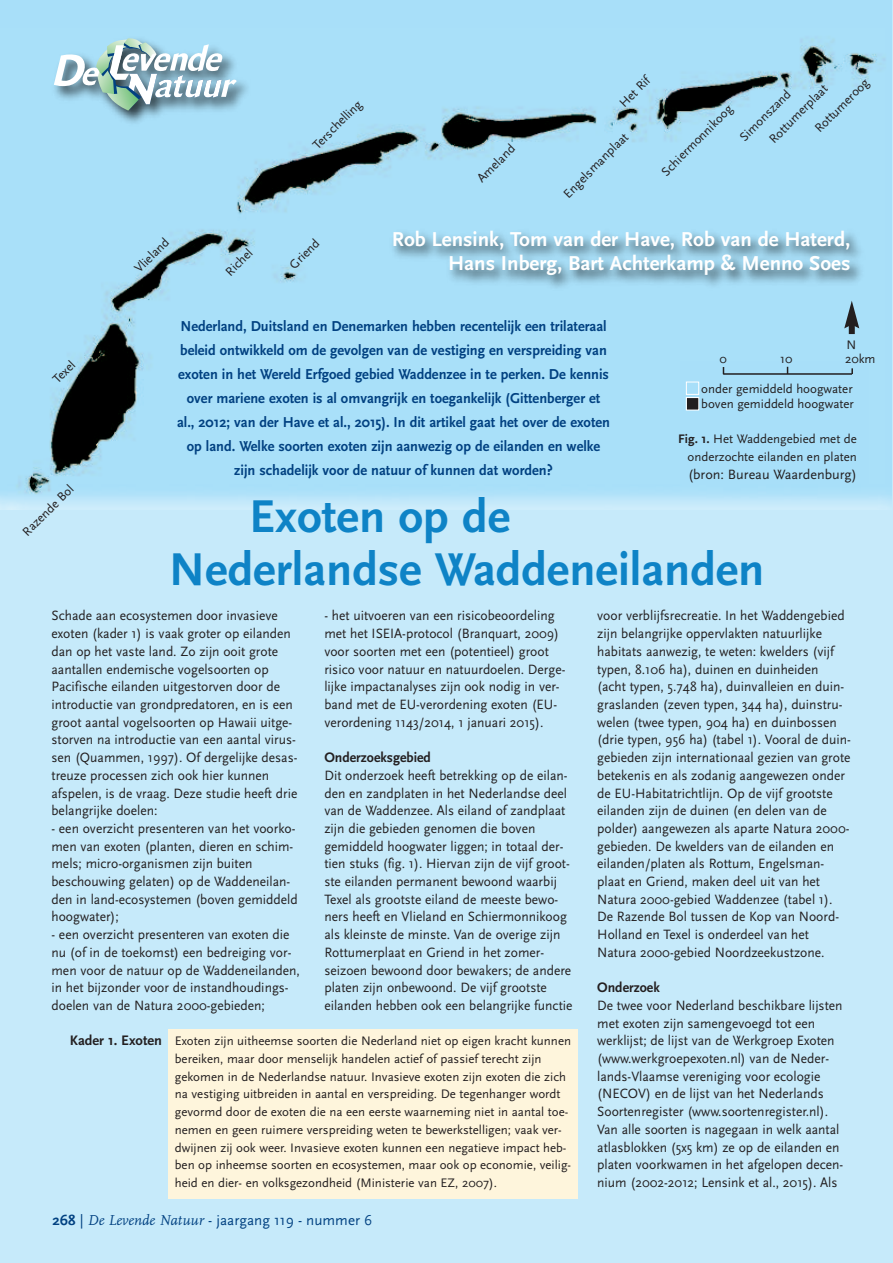
<style>
.page{position:relative;width:893px;height:1263px;background:#c6eafa}
.page>*{position:absolute;margin:0;border:0;box-sizing:border-box;transform-origin:0 0}
.t1{font:700 48px/53.1px "Scala Sans";color:#0e83c6}
.t2{font:700 21px/24px "Scala Sans";color:#fff;text-align:right}
.t3{font:700 15px/24px "Scala Sans";color:#014181;text-align:center;scale:.96 1}
.t4{font:15px "Scala Sans";color:#014181}
.t5{font:700 14.4px "Scala Sans";color:#231f20;scale:.96 1}
.t6{font:700 14.4px "Scala Sans";color:#231f20}
.t7{font:14.1px/17.7px "Scala Sans";color:#231f20;scale:.96 1}
.t8{font:14.1px "Scala Sans";color:#231f20}
.t9{font:12.9px/17.7px "Scala Sans";color:#231f20}
.s1{font-weight:700}
.s2{font-family:"FF Scala";font-style:italic}
</style>
<div class="page">
<img style="left:0;top:0;width:892px;height:510px">
<img style="left:351px;top:222px;width:541px;height:91px">
<div style="left:169px;top:1029px;width:409px;height:170px;background:#fef5dc"></div>
<img style="left:47px;top:32px;width:209px;height:98px">
<svg style="left:54px;top:38px;width:183px;height:73px;background:#a5c7d2"></svg>
<hr style="left:723px;top:373px;width:129px;height:2px;background:#231f20">
<svg style="left:851px;top:368px;width:2px;height:6px"></svg>
<div style="left:849px;top:323px;width:6px;height:11px;background:#231f20"></div>
<svg style="left:844px;top:301px;width:15px;height:27px"></svg>
<div style="left:686px;top:382px;width:13px;height:13px;border:1px solid #fff"></div>
<div style="left:687px;top:398px;width:11px;height:12px;background:#231f20"></div>
<div style="left:686px;top:397px;width:13px;height:13px;border:1px solid #fff"></div>
<p class="t9" style="left:49px;top:374px;width:28px;rotate:-45deg">Texel</p>
<p class="t9" style="left:18px;top:527px;width:68px;rotate:-45deg">Razende Bol</p>
<p class="t9" style="left:130px;top:264px;width:45px;rotate:-45deg">Vlieland</p>
<p class="t9" style="left:308px;top:140px;width:65px;rotate:-45deg">Terschelling</p>
<p class="t9" style="left:221px;top:267px;width:34px;rotate:-45deg">Richel</p>
<p class="t9" style="left:285px;top:260px;width:38px;rotate:-45deg">Griend</p>
<p class="t9" style="left:473px;top:174px;width:49px;rotate:-45deg">Ameland</p>
<p class="t9" style="left:615px;top:99px;width:39px;rotate:-45deg">Het Rif</p>
<p class="t9" style="left:559px;top:189px;width:87px;rotate:-45deg">Engelsmanplaat</p>
<p class="t9" style="left:810px;top:124px;width:72px;rotate:-45deg">Rottumeroog</p>
<p class="t9" style="left:765px;top:135px;width:79px;rotate:-45deg">Rottumerplaat</p>
<p class="t9" style="left:735px;top:132px;width:68px;rotate:-45deg">Simonszand</p>
<p class="t9" style="left:657px;top:167px;width:96px;rotate:-45deg">Schiermonnikoog</p>
<h2 class="t2" style="left:392px;top:227px;width:460px">Rob Lensink, Tom van der Have, Rob van de Haterd,<br>Hans Inberg, Bart Achterkamp &amp; Menno Soes</h2>
<p class="t3" style="left:177px;top:314px;width:453px">Nederland, Duitsland en Denemarken hebben recentelijk een trilateraal beleid ontwikkeld om de gevolgen van de vestiging en verspreiding van exoten in het Wereld Erfgoed gebied Waddenzee in te perken. De kennis over mariene exoten is al omvangrijk en toegankelijk (Gittenberger et al., 2012; van der Have et al., 2015). In dit artikel gaat het over de exoten op land. Welke soorten exoten zijn aanwezig op de eilanden en welke zijn schadelijk voor de natuur of kunnen dat worden?</p>
<p class="t9" style="left:846px;top:335px;width:11px">N</p>
<p class="t9" style="left:701px;top:381px;width:154px;line-height:15px">onder gemiddeld hoogwater boven gemiddeld hoogwater</p>
<p class="t9" style="left:719px;top:350px;width:9px">0</p>
<p class="t9" style="left:780px;top:350px;width:14px">10</p>
<p class="t9" style="left:845px;top:350px;width:32px">20km</p>
<p class="t9" style="left:678px;top:430px;width:180px;text-align:right"><span class="s1">Fig. 1.</span> Het Waddengebied met de onderzochte eilanden en platen</p>
<p class="t8" style="left:688px;top:466px;width:170px">(bron: Bureau Waardenburg)</p>
<h1 class="t1" style="left:169px;top:489px;width:597px;text-indent:80px">Exoten op de<br>Nederlandse Waddeneilanden</h1>
<p class="t7" style="left:52px;top:607px;width:258px">Schade aan ecosystemen door invasieve exoten (kader 1) is vaak groter op eilanden dan op het vaste land. Zo zijn ooit grote aantallen endemische vogelsoorten op Pacifische eilanden uitgestorven door de introductie van grondpredatoren, en is een groot aantal vogelsoorten op Hawaii uitge&shy;storven na introductie van een aantal virus&shy;sen (Quammen, 1997). Of dergelijke desas&shy;treuze processen zich ook hier kunnen afspelen, is de vraag. Deze studie heeft drie belangrijke doelen:</p>
<p class="t7" style="left:52px;top:819px;width:258px">- een overzicht presenteren van het voorko&shy;men van exoten (planten, dieren en schim&shy;mels; micro-organismen zijn buiten beschouwing gelaten) op de Waddeneilan&shy;den in land-ecosystemen (boven gemiddeld hoogwater);</p>
<p class="t7" style="left:52px;top:925px;width:260px">- een overzicht presenteren van exoten die nu (of in de toekomst) een bedreiging vor&shy;men voor de natuur op de Waddeneilanden, in het bijzonder voor de instandhoudings&shy;doelen van de Natura 2000-gebieden;</p>
<p class="t7" style="left:324px;top:607px;width:253px">- het uitvoeren van een risicobeoordeling met het ISEIA-protocol (Branquart, 2009) voor soorten met een (potentieel) groot risico voor natuur en natuurdoelen. Derge&shy;lijke impactanalyses zijn ook nodig in ver&shy;band met de EU-verordening exoten (EU&shy;verordening 1143/2014, 1 januari 2015).</p>
<p class="t5" style="left:324px;top:749px;width:113px">Onderzoeksgebied</p>
<p class="t7" style="left:324px;top:766px;width:260px">Dit onderzoek heeft betrekking op de eilan&shy;den en zandplaten in het Nederlandse deel van de Waddenzee. Als eiland of zandplaat zijn die gebieden genomen die boven gemiddeld hoogwater liggen; in totaal der&shy;tien stuks (fig. 1). Hiervan zijn de vijf groot&shy;ste eilanden permanent bewoond waarbij Texel als grootste eiland de meeste bewo&shy;ners heeft en Vlieland en Schiermonnikoog als kleinste de minste. Van de overige zijn Rottumerplaat en Griend in het zomer&shy;seizoen bewoond door bewakers; de andere platen zijn onbewoond. De vijf grootste eilanden hebben ook een belangrijke functie</p>
<p class="t6" style="left:70px;top:1032px;width:94px">Kader 1. Exoten</p>
<p class="t9" style="left:175px;top:1032px;width:398px">Exoten zijn uitheemse soorten die Nederland niet op eigen kracht kunnen bereiken, maar door menselijk handelen actief of passief terecht zijn gekomen in de Nederlandse natuur. Invasieve exoten zijn exoten die zich na vestiging uitbreiden in aantal en verspreiding. De tegenhanger wordt gevormd door de exoten die na een eerste waarneming niet in aantal toe&shy;nemen en geen ruimere verspreiding weten te bewerkstelligen; vaak ver&shy;dwijnen zij ook weer. Invasieve exoten kunnen een negatieve impact heb&shy;ben op inheemse soorten en ecosystemen, maar ook op economie, veilig&shy;heid en dier- en volksgezondheid (Ministerie van EZ, 2007).</p>
<p class="t4" style="left:53px;top:1211px;width:321px"><span class="s1">268</span> | <span class="s2">De Levende Natuur</span> - jaargang 119 - nummer 6</p>
<p class="t7" style="left:597px;top:607px;width:266px">voor verblijfsrecreatie. In het Waddengebied zijn belangrijke oppervlakten natuurlijke habitats aanwezig, te weten: kwelders (vijf typen, 8.106 ha), duinen en duinheiden (acht typen, 5.748 ha), duinvalleien en duin&shy;graslanden (zeven typen, 344 ha), duinstru&shy;welen (twee typen, 904 ha) en duinbossen (drie typen, 956 ha) (tabel 1). Vooral de duin&shy;gebieden zijn internationaal gezien van grote betekenis en als zodanig aangewezen onder de EU-Habitatrichtlijn. Op de vijf grootste eilanden zijn de duinen (en delen van de polder) aangewezen als aparte Natura 2000- gebieden. De kwelders van de eilanden en eilanden/platen als Rottum, Engelsman&shy;plaat en Griend, maken deel uit van het Natura 2000-gebied Waddenzee (tabel 1).<br>De Razende Bol tussen de Kop van Noord-Holland en Texel is onderdeel van het Natura 2000-gebied Noordzeekustzone.</p>
<p class="t5" style="left:597px;top:979px;width:67px">Onderzoek</p>
<p class="t7" style="left:597px;top:996px;width:258px">De twee voor Nederland beschikbare lijsten met exoten zijn samengevoegd tot een werklijst; de lijst van de Werkgroep Exoten (www.werkgroepexoten.nl) van de Neder&shy;lands-Vlaamse vereniging voor ecologie (NECOV) en de lijst van het Nederlands Soortenregister (www.soortenregister.nl).<br>Van alle soorten is nagegaan in welk aantal atlasblokken (5x5 km) ze op de eilanden en platen voorkwamen in het afgelopen decen&shy;nium (2002-2012; Lensink et al., 2015). Als</p>
</div>
